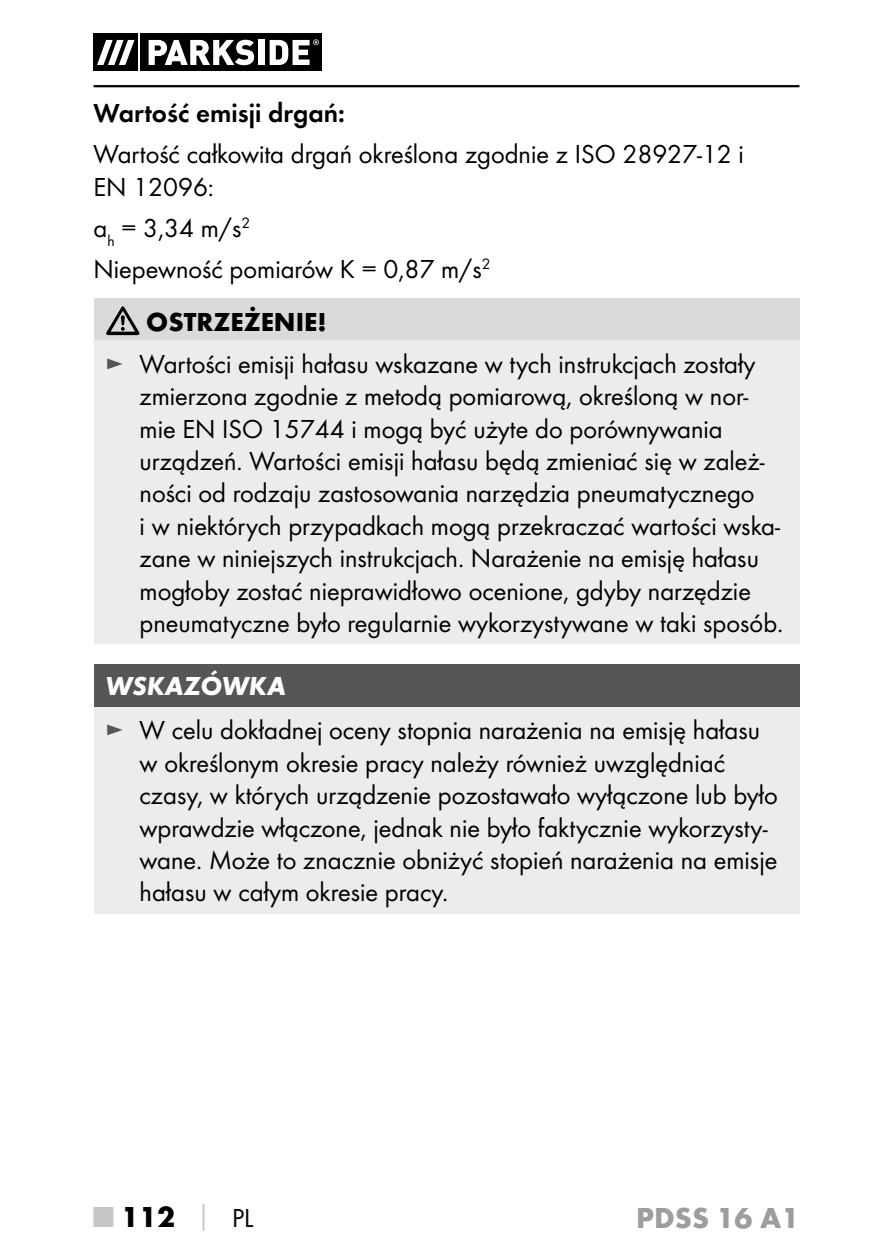
<style>
.page{position:relative;width:893px;height:1259px;background:#fff}
.page>*{position:absolute;margin:0;border:0;box-sizing:border-box;transform-origin:0 0}
.t1{font:700 30px "Futura";color:#9c9d9d}
.t2{font:700 30px "Futura";color:#000}
.t3{font:27px/32.4px "Futura Boo";color:#000}
.t4{font:27px "Futura Dem";color:#000}
.t5{font:700 27px "Futura";color:#000}
.t6{font:italic 700 27px "Futura";color:#fff}
.s1{color:#565656}
.s2{color:#c5c6c6}
.s3{font-size:27px;color:#c5c6c6}
.s4{font-family:"Futura Boo";font-weight:400;font-size:27px}
</style>
<div class="page">
<hr style="left:94px;top:85px;width:705px;height:2px;background:#000">
<div style="left:94px;top:34px;width:44px;height:37px;background:#000"></div>
<div style="left:141px;top:34px;width:181px;height:37px;background:#000"></div>
<svg style="left:97px;top:40px;width:37px;height:25px"></svg>
<svg style="left:149px;top:40px;width:105px;height:25px"></svg>
<div style="left:258px;top:40px;width:6px;height:25px;background:#fff"></div>
<svg style="left:270px;top:39px;width:49px;height:26px"></svg>
<div style="left:94px;top:298px;width:705px;height:42px;background:#dadada"></div>
<div style="left:94px;top:340px;width:705px;height:304px;background:#ececed"></div>
<svg style="left:106px;top:306px;width:33px;height:29px"></svg>
<div style="left:94px;top:664px;width:705px;height:43px;background:#565656"></div>
<div style="left:94px;top:707px;width:705px;height:206px;background:#ececed"></div>
<p class="t4" style="left:94px;top:97px;width:253px">Wartość emisji drgań:</p>
<p class="t3" style="left:94px;top:138px;width:652px">Wartość całkowita drgań określona zgodnie z ISO 28927-12 i<br>EN 12096:</p>
<p class="t3" style="left:94px;top:207px;width:398px;line-height:40.8px">a<sub>h</sub> = 3,34 m/s<sup>2<br></sup>Niepewność pomiarów K = 0,87 m/s<sup>2</sup></p>
<p class="t5" style="left:146px;top:305px;width:182px">OSTRZEŻENIE!</p>
<p class="t3" style="left:140px;top:347px;width:642px;text-indent:-34px"><span class="s1">►</span> Wartości emisji hałasu wskazane w tych instrukcjach zostały zmierzona zgodnie z metodą pomiarową, określoną w nor&shy;mie EN ISO 15744 i mogą być użyte do porównywania urządzeń. Wartości emisji hałasu będą zmieniać się w zależ&shy;ności od rodzaju zastosowania narzędzia pneumatycznego<br>i w niektórych przypadkach mogą przekraczać wartości wska&shy;zane w niniejszych instrukcjach. Narażenie na emisję hałasu mogłoby zostać nieprawidłowo ocenione, gdyby narzędzie pneumatyczne było regularnie wykorzystywane w taki sposób.</p>
<p class="t6" style="left:106px;top:669px;width:182px">WSKAZÓWKA</p>
<p class="t3" style="left:140px;top:714px;width:640px;text-indent:-34px"><span class="s1">►</span> W celu dokładnej oceny stopnia narażenia na emisję hałasu w określonym okresie pracy należy również uwzględniać czasy, w których urządzenie pozostawało wyłączone lub było wprawdzie włączone, jednak nie było faktycznie wykorzysty&shy;wane. Może to znacznie obniżyć stopień narażenia na emisje hałasu w całym okresie pracy.</p>
<p class="t2" style="left:94px;top:1198px;width:161px"><span class="s2">■</span> 112 <span class="s3">│</span> <span class="s4">PL</span></p>
<p class="t1" style="left:636px;top:1199px;width:165px">PDSS 16 A1</p>
</div>
